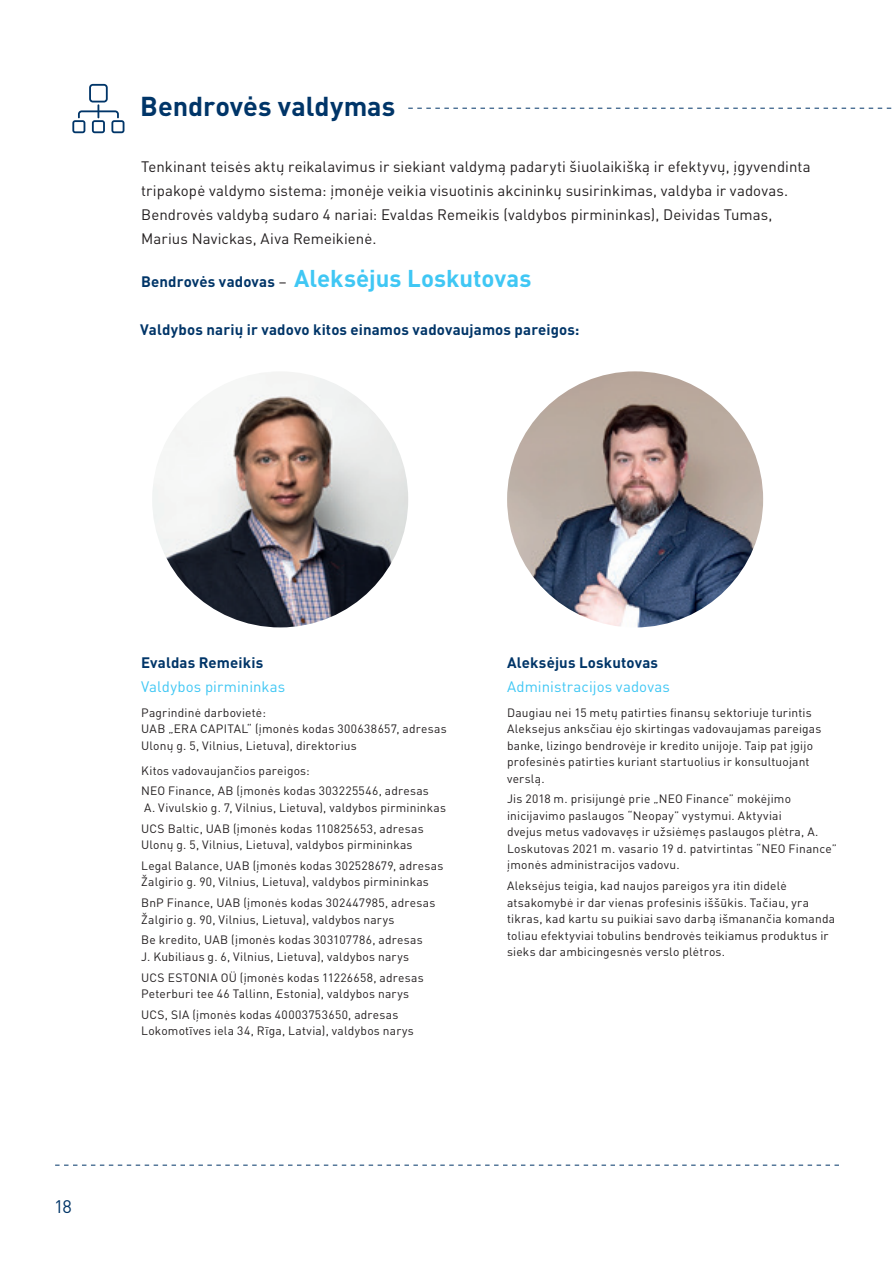
<style>
.page{position:relative;width:893px;height:1263px;background:#fff}
.page>*{position:absolute;margin:0;border:0;box-sizing:border-box;transform-origin:0 0}
.t1{font:700 27px "DIN Pro";color:#003568}
.t2{font:700 24px "DIN Pro";color:#40c7f4}
.t3{font:18px "DIN Pro";color:#003568}
.t4{font:15px/24px "DIN Pro";letter-spacing:.005em;color:#231f20}
.t5{font:700 15px "DIN Pro";letter-spacing:.01em;color:#003568}
.t6{font:15px "DIN Pro";letter-spacing:.005em;color:#40c7f4}
.t7{font:12px/16.5px "DIN Pro";letter-spacing:.02em;color:#231f20}
.s1{font-size:15px;color:#003568}
.s2{font-weight:400;font-size:15px;color:#231f20}
</style>
<div class="page">
<svg style="left:55px;top:1165px;width:784px;height:1px"></svg>
<svg style="left:408px;top:108px;width:484px;height:1px"></svg>
<svg style="left:72px;top:84px;width:52px;height:49px"></svg>
<img style="left:507px;top:371px;width:256px;height:256px;border-radius:128px">
<img style="left:152px;top:371px;width:256px;height:256px;border-radius:128px">
<h1 class="t1" style="left:140px;top:88px;width:257px">Bendrovės valdymas</h1>
<p class="t4" style="left:141px;top:154px;width:671px">Tenkinant teisės aktų reikalavimus ir siekiant valdymą padaryti šiuolaikišką ir efektyvų, įgyvendinta tripakopė valdymo sistema: įmonėje veikia visuotinis akcininkų susirinkimas, valdyba ir vadovas.<br>Bendrovės valdybą sudaro 4 nariai: Evaldas Remeikis (valdybos pirmininkas), Deividas Tumas, Marius Navickas, Aiva Remeikienė.</p>
<h2 class="t2" style="left:141px;top:262px;width:392px"><span class="s1">Bendrovės vadovas</span> <span class="s2">–</span> Aleksėjus Loskutovas</h2>
<p class="t5" style="left:140px;top:319px;width:441px">Valdybos narių ir vadovo kitos einamos vadovaujamos pareigos:</p>
<h3 class="t3" style="left:54px;top:1194px;width:19px">18</h3>
<p class="t5" style="left:141px;top:652px;width:123px">Evaldas Remeikis</p>
<p class="t6" style="left:141px;top:676px;width:146px">Valdybos pirmininkas</p>
<p class="t7" style="left:141px;top:703px;width:307px">Pagrindinė darbovietė:<br>UAB „ERA CAPITAL“ (įmonės kodas 300638657, adresas<br>Ulonų g. 5, Vilnius, Lietuva), direktorius</p>
<p class="t7" style="left:141px;top:759px;width:289px;line-height:20.7px">Kitos vadovaujančios pareigos:<br>NEO Finance, AB (įmonės kodas 303225546, adresas</p>
<p class="t7" style="left:141px;top:797px;width:306px;line-height:20.7px">A. Vivulskio g. 7, Vilnius, Lietuva), valdybos pirmininkas<br>UCS Baltic, UAB (įmonės kodas 110825653, adresas</p>
<p class="t7" style="left:141px;top:834px;width:304px;line-height:20.7px">Ulonų g. 5, Vilnius, Lietuva), valdybos pirmininkas<br>Legal Balance, UAB (įmonės kodas 302528679, adresas</p>
<p class="t7" style="left:141px;top:871px;width:296px;line-height:20.7px">Žalgirio g. 90, Vilnius, Lietuva), valdybos pirmininkas<br>BnP Finance, UAB (įmonės kodas 302447985, adresas</p>
<p class="t7" style="left:141px;top:908px;width:283px;line-height:20.7px">Žalgirio g. 90, Vilnius, Lietuva), valdybos narys<br>Be kredito, UAB (įmonės kodas 303107786, adresas</p>
<p class="t7" style="left:141px;top:946px;width:284px;line-height:20.7px">J. Kubiliaus g. 6, Vilnius, Lietuva), valdybos narys<br>UCS ESTONIA OÜ (įmonės kodas 11226658, adresas</p>
<p class="t7" style="left:141px;top:983px;width:269px;line-height:20.7px">Peterburi tee 46 Tallinn, Estonia), valdybos narys<br>UCS, SIA (įmonės kodas 40003753650, adresas</p>
<p class="t7" style="left:141px;top:1022px;width:274px">Lokomotīves iela 34, Rīga, Latvia), valdybos narys</p>
<p class="t5" style="left:507px;top:652px;width:153px">Aleksėjus Loskutovas</p>
<p class="t6" style="left:507px;top:676px;width:164px">Administracijos vadovas</p>
<p class="t7" style="left:507px;top:703px;width:316px">Daugiau nei 15 metų patirties finansų sektoriuje turintis Aleksejus anksčiau ėjo skirtingas vadovaujamas pareigas banke, lizingo bendrovėje ir kredito unijoje. Taip pat įgijo profesinės patirties kuriant startuolius ir konsultuojant verslą.</p>
<p class="t7" style="left:507px;top:790px;width:331px">Jis 2018 m. prisijungė prie „NEO Finance” mokėjimo inicijavimo paslaugos “Neopay” vystymui. Aktyviai<br>dvejus metus vadovavęs ir užsiėmęs paslaugos plėtra, A.<br>Loskutovas 2021 m. vasario 19 d. patvirtintas “NEO Finance” įmonės administracijos vadovu.</p>
<p class="t7" style="left:507px;top:877px;width:329px">Aleksėjus teigia, kad naujos pareigos yra itin didelė atsakomybė ir dar vienas profesinis iššūkis. Tačiau, yra tikras, kad kartu su puikiai savo darbą išmanančia komanda toliau efektyviai tobulins bendrovės teikiamus produktus ir sieks dar ambicingesnės verslo plėtros.</p>
</div>
